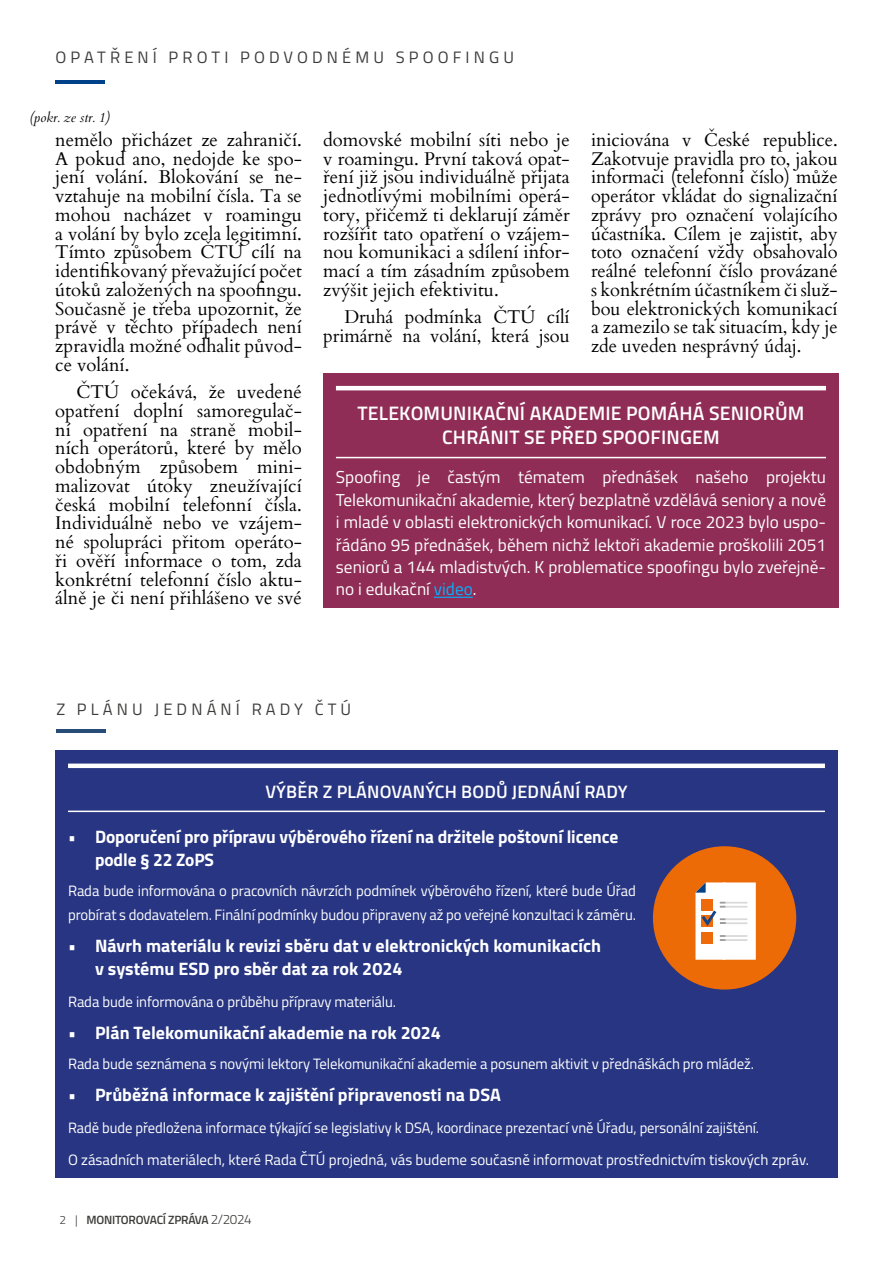
<style>
.page{position:relative;width:893px;height:1263px;background:#fff}
.page>*{position:absolute;margin:0;border:0;box-sizing:border-box;transform-origin:0 0}
.t1{font:600 19.5px/23.9px "Titillium";letter-spacing:.01em;color:#fff;text-align:center}
.t2{font:18.45px/18.8px "Cardo";color:#000;text-align:justify}
.t3{font:700 18px/23.4px "Titillium";color:#fff}
.t4{font:600 18px "Titillium";letter-spacing:.01em;color:#fff}
.t5{font:17.25px/22.4px "Titillium";color:#fff;text-align:justify}
.t6{font:16.5px "Titillium";letter-spacing:.25em;color:#3c3c3b}
.t7{font:15px/23.4px "Titillium";letter-spacing:-.005em;color:#fff}
.t8{font:italic 13.5px "Cardo";color:#000}
.t9{font:600 12px "Titillium";letter-spacing:-.02em;color:#3c3c3b}
.s1{color:#00b4ff}
.s2{font-weight:300}
.s3{font-weight:300;font-size:13.5px}
</style>
<div class="page">
<hr style="left:55px;top:80px;width:50px;height:4px;background:#004289">
<div style="left:323px;top:373px;width:516px;height:235px;background:#8f2d56"></div>
<hr style="left:336px;top:386px;width:490px;height:4px;background:#fff">
<hr style="left:336px;top:457px;width:490px;height:1px;background:#fff">
<hr style="left:434px;top:597px;width:39px;height:1px;background:#00b4ff">
<hr style="left:56px;top:729px;width:50px;height:4px;background:#274c77">
<div style="left:55px;top:751px;width:783px;height:427px;background:#273582"></div>
<div style="left:68px;top:763px;width:757px;height:5px;background:#fff"></div>
<hr style="left:68px;top:810px;width:757px;height:2px;background:#fff">
<div style="left:653px;top:846px;width:143px;height:143px;background:#ed6b06;border-radius:50%"></div>
<div style="left:723px;top:882px;width:33px;height:78px;background:#fff"></div>
<svg style="left:695px;top:882px;width:52px;height:78px"></svg>
<p class="t6" style="left:56px;top:46px;width:460px">OPATŘENÍ PROTI PODVODNÉMU SPOOFINGU</p>
<p class="t8" style="left:30px;top:109px;width:82px">(pokr. ze str. 1)</p>
<p class="t2" style="left:55px;top:129px;width:248px">nemělo přicházet ze zahraničí.<br>A pokud ano, nedojde ke spo&shy;jení volání. Blokování se ne&shy;vztahuje na mobilní čísla. Ta se mohou nacházet v roamingu a volání by bylo zcela legitimní.<br>Tímto způsobem ČTÚ cílí na identifikovaný převažující počet útoků založených na spoofingu.<br>Současně je třeba upozornit, že právě v těchto případech není zpravidla možné odhalit původ&shy;ce volání.</p>
<p class="t2" style="left:55px;top:382px;width:248px;text-indent:21px">ČTÚ očekává, že uvedené opatření doplní samoregulač&shy;ní opatření na straně mobil&shy;ních operátorů, které by mělo obdobným způsobem mini&shy;malizovat útoky zneužívající česká mobilní telefonní čísla.<br>Individuálně nebo ve vzájem&shy;né spolupráci přitom operáto&shy;ři ověří informace o tom, zda konkrétní telefonní číslo aktu&shy;álně je či není přihlášeno ve své</p>
<p class="t2" style="left:323px;top:129px;width:248px">domovské mobilní síti nebo je v roamingu. První taková opat&shy;ření již jsou individuálně přijata jednotlivými mobilními operá&shy;tory, přičemž ti deklarují záměr rozšířit tato opatření o vzájem&shy;nou komunikaci a sdílení infor&shy;mací a tím zásadním způsobem zvýšit jejich efektivitu.</p>
<p class="t2" style="left:323px;top:307px;width:248px;text-align:right">Druhá podmínka ČTÚ cílí primárně na volání, která jsou</p>
<p class="t2" style="left:591px;top:129px;width:248px">iniciována v České republice.<br>Zakotvuje pravidla pro to, jakou informaci (telefonní číslo) může operátor vkládat do signalizační zprávy pro označení volajícího účastníka. Cílem je zajistit, aby toto označení vždy obsahovalo reálné telefonní číslo provázané s konkrétním účastníkem či služ&shy;bou elektronických komunikací a zamezilo se tak situacím, kdy je zde uveden nesprávný údaj.</p>
<p class="t1" style="left:357px;top:400px;width:449px">TELEKOMUNIKAČNÍ AKADEMIE POMÁHÁ SENIORŮM<br>CHRÁNIT SE PŘED SPOOFINGEM</p>
<p class="t5" style="left:336px;top:465px;width:492px">Spoofing je častým tématem přednášek našeho projektu Telekomunikační akademie, který bezplatně vzdělává seniory a nově i mladé v oblasti elektronických komunikací. V roce 2023 bylo uspo&shy;řádáno 95 přednášek, během nichž lektoři akademie proškolili 2051 seniorů a 144 mladistvých. K problematice spoofingu bylo zveřejně&shy;no i edukační <span class="s1">video</span>.</p>
<p class="t6" style="left:56px;top:697px;width:296px">Z PLÁNU JEDNÁNÍ RADY ČTÚ</p>
<p class="t4" style="left:265px;top:778px;width:364px">VÝBĚR Z PLÁNOVANÝCH BODŮ JEDNÁNÍ RADY</p>
<p class="t3" style="left:95px;top:823px;width:525px;text-indent:-27px">• Doporučení pro přípravu výběrového řízení na držitele poštovní licence podle § 22 ZoPS</p>
<p class="t7" style="left:68px;top:879px;width:569px">Rada bude informována o pracovních návrzích podmínek výběrového řízení, které bude Úřad probírat s dodavatelem. Finální podmínky budou připraveny až po veřejné konzultaci k záměru.</p>
<p class="t3" style="left:95px;top:933px;width:507px;text-indent:-27px">• Návrh materiálu k revizi sběru dat v elektronických komunikacích v systému ESD pro sběr dat za rok 2024</p>
<p class="t7" style="left:68px;top:989px;width:330px">Rada bude informována o průběhu přípravy materiálu.</p>
<p class="t3" style="left:68px;top:1020px;width:374px">• Plán Telekomunikační akademie na rok 2024</p>
<p class="t7" style="left:68px;top:1052px;width:687px">Rada bude seznámena s novými lektory Telekomunikační akademie a posunem aktivit v přednáškách pro mládež.</p>
<p class="t3" style="left:68px;top:1082px;width:434px">• Průběžná informace k zajištění připravenosti na DSA</p>
<p class="t7" style="left:68px;top:1111px;width:742px;line-height:32px">Radě bude předložena informace týkající se legislativy k DSA, koordinace prezentací vně Úřadu, personální zajištění.<br>O zásadních materiálech, které Rada ČTÚ projedná, vás budeme současně informovat prostřednictvím tiskových zpráv.</p>
<p class="t9" style="left:60px;top:1211px;width:194px"><span class="s2">2 |</span> MONITOROVACÍ ZPRÁVA <span class="s3">2/2024</span></p>
</div>
